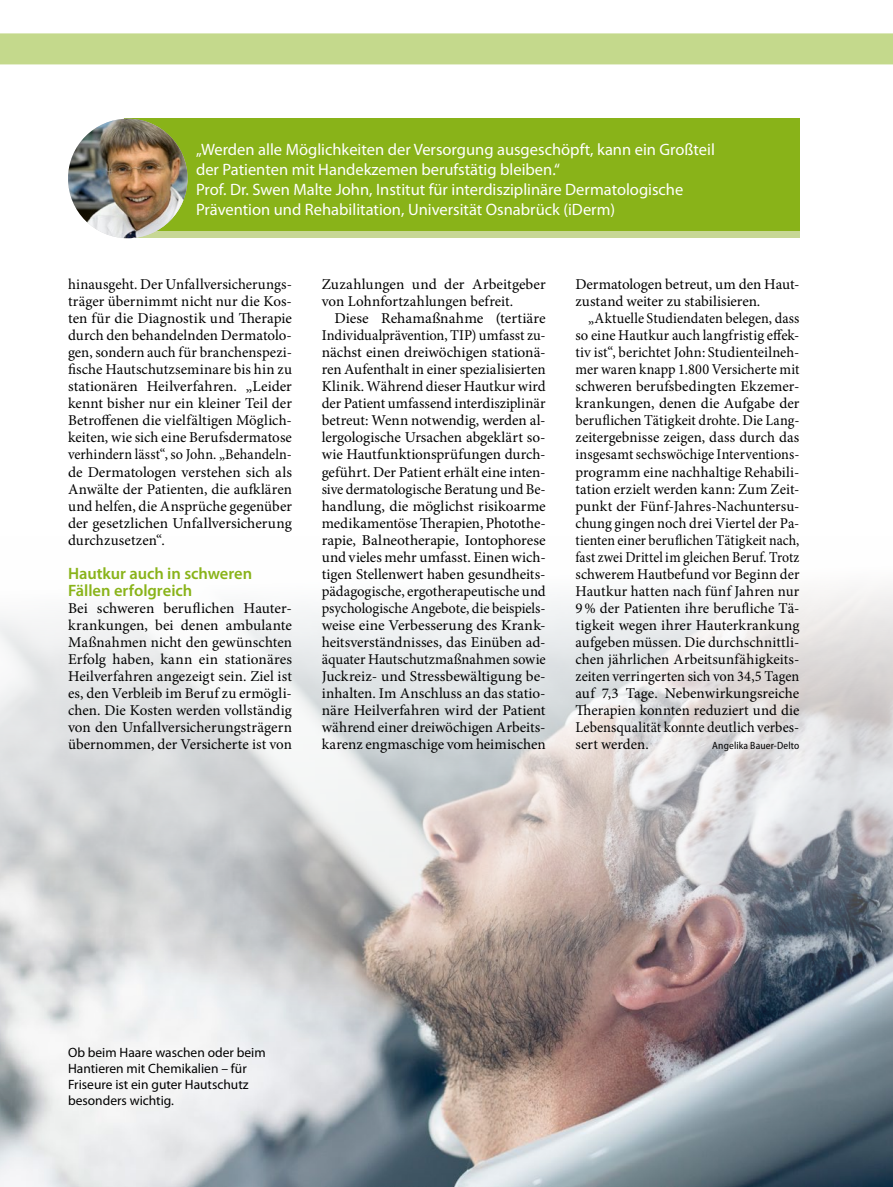
<style>
.page{position:relative;width:893px;height:1187px;background:#fff}
.page>*{position:absolute;margin:0;border:0;box-sizing:border-box;transform-origin:0 0}
.Eyecatcher_Autorenbo{font:16.5px/19.8px "Myriad Pro";color:#fff}
.SectionHeading_1_x{font:600 16.5px/17px "Myriad Pro";color:#89b319}
.Para_indent{font:15px/17px "Minion Pro";color:#000;text-align:justify}
.Para_indent-2{font:15px/17px "Minion Pro";color:#000;text-align:justify;scale:.95 1}
.Para_x{font:15px/17px "Minion Pro";color:#000;text-align:justify}
.Image_Caption_left{font:13.5px/16.2px "Myriad Pro";color:#000}
.Para_indent-3{font:semi-condensed 10.5px "Myriad Pro";letter-spacing:.015em;color:#000}
</style>
<div class="page">
<img style="left:0;top:588px;width:893px;height:598px">
<div style="left:124px;top:127px;width:675px;height:111px;background:#c7d795"></div>
<div style="left:124px;top:119px;width:675px;height:112px;background:#89b319"></div>
<img style="left:68px;top:119px;width:120px;height:119px;border-radius:60px">
<div style="left:0;top:33px;width:893px;height:31px;background:#c4d98c"></div>
<p class="Eyecatcher_Autorenbo" style="left:196px;top:139px;width:520px">„Werden alle Möglichkeiten der Versorgung ausgeschöpft, kann ein Großteil der Patienten mit Handekzemen berufstätig bleiben.“</p>
<p class="Eyecatcher_Autorenbo" style="left:196px;top:179px;width:489px">Prof. Dr. Swen Malte John, Institut für interdisziplinäre Dermatologische<br>Prävention und Rehabilitation, Universität Osnabrück (iDerm)</p>
<p class="Para_indent" style="left:68px;top:276px;width:225px">hinausgeht. Der Unfallversicherungs&shy;träger übernimmt nicht nur die Kos&shy;ten für die Diagnostik und Therapie durch den behandelnden Dermatolo&shy;gen, sondern auch für branchenspezi&shy;fische Hautschutzseminare bis hin zu stationären Heilverfahren. „Leider kennt bisher nur ein kleiner Teil der Betroffenen die vielfältigen Möglich&shy;keiten, wie sich eine Berufsdermatose verhindern lässt“, so John. „Behandeln&shy;de Dermatologen verstehen sich als Anwälte der Patienten, die aufklären und helfen, die Ansprüche gegenüber der gesetzlichen Unfallversicherung durchzusetzen“.</p>
<p class="SectionHeading_1_x" style="left:68px;top:564px;width:186px">Hautkur auch in schweren<br>Fällen erfolgreich</p>
<p class="Para_x" style="left:68px;top:599px;width:225px">Bei schweren beruflichen Hauter&shy;krankungen, bei denen ambulante Maßnahmen nicht den gewünschten Erfolg haben, kann ein stationäres Heilverfahren angezeigt sein. Ziel ist es, den Verbleib im Beruf zu ermögli&shy;chen. Die Kosten werden vollständig von den Unfallversicherungsträgern übernommen, der Versicherte ist von</p>
<p class="Para_x" style="left:322px;top:276px;width:225px">Zuzahlungen und der Arbeitgeber von Lohnfortzahlungen befreit.</p>
<p class="Para_indent" style="left:322px;top:310px;width:225px;text-indent:13px">Diese Rehamaßnahme (tertiäre Individualprävention, TIP) umfasst zu&shy;nächst einen dreiwöchigen stationä&shy;ren Aufenthalt in einer spezialisierten Klinik. Während dieser Hautkur wird der Patient umfassend interdisziplinär betreut: Wenn notwendig, werden al&shy;lergologische Ursachen abgeklärt so&shy;wie Hautfunktionsprüfungen durch&shy;geführt. Der Patient erhält eine inten&shy;sive dermatologische Beratung und Be&shy;handlung, die möglichst risikoarme medikamentöse Therapien, Photothe&shy;rapie, Balneotherapie, Iontophorese und vieles mehr umfasst. Einen wich&shy;tigen Stellenwert haben gesundheits&shy;pädagogische, ergotherapeutische und psychologische Angebote, die beispiels&shy;weise eine Verbesserung des Krank&shy;heitsverständnisses, das Einüben ad&shy;äquater Hautschutzmaßnahmen sowie Juckreiz- und Stressbewältigung be&shy;inhalten. Im Anschluss an das statio&shy;näre Heilverfahren wird der Patient während einer dreiwöchigen Arbeits&shy;karenz engmaschige vom heimischen</p>
<p class="Para_indent" style="left:575px;top:276px;width:225px">Dermatologen betreut, um den Haut&shy;zustand weiter zu stabilisieren.</p>
<p class="Para_indent-2" style="left:575px;top:310px;width:237px;text-indent:13px">„Aktuelle Studiendaten belegen, dass so eine Hautkur auch langfristig effek&shy;tiv ist“, berichtet John: Studienteilneh&shy;mer waren knapp 1.800 Versicherte mit schweren berufsbedingten Ekzemer&shy;krankungen, denen die Aufgabe der beruflichen Tätigkeit drohte. Die Lang&shy;zeitergebnisse zeigen, dass durch das insgesamt sechswöchige Interventions&shy;programm eine nachhaltige Rehabili&shy;tation erzielt werden kann: Zum Zeit&shy;punkt der Fünf-Jahres-Nachuntersu&shy;chung gingen noch drei Viertel der Pa&shy;tienten einer beruflichen Tätigkeit nach, fast zwei Drittel im gleichen Beruf. Trotz schwerem Hautbefund vor Beginn der Hautkur hatten nach fünf Jahren nur 9% der Patienten ihre berufliche Tä&shy;tigkeit wegen ihrer Hauterkrankung aufgeben müssen. Die durchschnittli&shy;chen jährlichen Arbeitsunfähigkeits&shy;zeiten verringerten sich von 34,5 Tagen auf 7,3 Tage. Nebenwirkungsreiche Therapien konnten reduziert und die Lebensqualität konnte deutlich verbes&shy;sert werden.</p>
<p class="Para_indent-3" style="left:712px;top:739px;width:89px">Angelika Bauer-Delto</p>
<p class="Image_Caption_left" style="left:68px;top:1043px;width:199px">Ob beim Haare waschen oder beim<br>Hantieren mit Chemikalien – für<br>Friseure ist ein guter Hautschutz besonders wichtig.</p>
</div>
